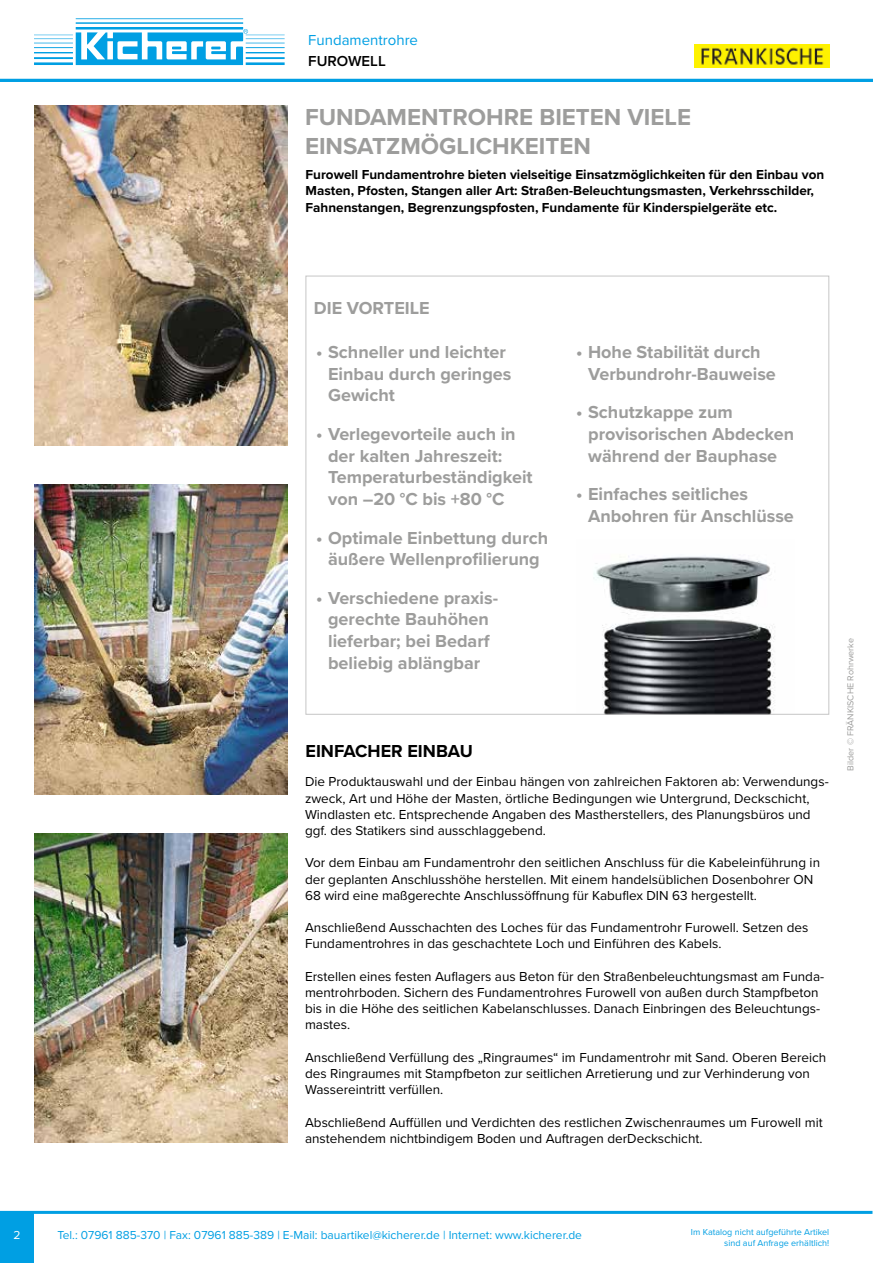
<style>
.page{position:relative;width:893px;height:1263px;background:#fff}
.page>*{position:absolute;margin:0;border:0;box-sizing:border-box;transform-origin:0 0}
.t1{font:700 24px/28.8px "Proxima Nova";color:#9d9d9c}
.t2{font:700 18px/21.6px "Proxima Nova";color:#9d9d9c}
.t3{font:700 18px "Proxima Nova";color:#000}
.t4{font:15px "Proxima Nova";color:#009fe3}
.t5{font:600 15px "Proxima Nova";color:#000}
.t6{font:13.5px/16.2px "Proxima Nova";color:#000}
.t7{font:700 13.5px/16.2px "Proxima Nova";color:#000}
.t8{font:12px "Proxima Nova";color:#009fe3}
.t9{font:12px "Proxima Nova";color:#fff}
.t10{font:9px/10.8px "Proxima Nova";color:#009fe3;text-align:right}
.t11{font:9px "Proxima Nova";color:#9d9d9c}
</style>
<div class="page">
<hr style="left:0;top:79px;width:873px;height:3px;background:#009fe3">
<div style="left:0;top:1211px;width:34px;height:52px;background:#009fe3"></div>
<hr style="left:0;top:1211px;width:872px;height:3px;background:#009fe3">
<img style="left:593px;top:556px;width:182px;height:157px">
<img style="left:694px;top:45px;width:136px;height:22px">
<img style="left:35px;top:106px;width:253px;height:339px">
<img style="left:35px;top:484px;width:253px;height:311px">
<img style="left:35px;top:834px;width:253px;height:309px">
<svg style="left:34px;top:18px;width:251px;height:47px"></svg>
<p class="t4" style="left:308px;top:29px;width:111px">Fundamentrohre</p>
<p class="t5" style="left:308px;top:49px;width:79px">FUROWELL</p>
<h1 class="t1" style="left:305px;top:102px;width:387px">FUNDAMENTROHRE BIETEN VIELE<br>EINSATZMÖGLICHKEITEN</h1>
<p class="t7" style="left:306px;top:166px;width:520px">Furowell Fundamentrohre bieten vielseitige Einsatzmöglichkeiten für den Einbau von<br>Masten, Pfosten, Stangen aller Art: Straßen-Beleuchtungsmasten, Verkehrsschilder,<br>Fahnenstangen, Begrenzungspfosten, Fundamente für Kinderspielgeräte etc.</p>
<h2 class="t2" style="left:314px;top:296px;width:117px">DIE VORTEILE</h2>
<h2 class="t2" style="left:328px;top:341px;width:185px;text-indent:-12px">• Schneller und leichter<br>Einbau durch geringes<br>Gewicht</h2>
<h2 class="t2" style="left:328px;top:423px;width:206px;text-indent:-12px">• Verlegevorteile auch in der kalten Jahreszeit:<br>Temperaturbeständigkeit von –20 °C bis +80 °C</h2>
<h2 class="t2" style="left:316px;top:526px;width:234px;text-align:center">• Optimale Einbettung durch äußere Wellenprofilierung</h2>
<h2 class="t2" style="left:316px;top:586px;width:184px;text-align:center">• Verschiedene praxis&shy;gerechte Bauhöhen lieferbar; bei Bedarf beliebig ablängbar</h2>
<h2 class="t3" style="left:306px;top:738px;width:169px">EINFACHER EINBAU</h2>
<h2 class="t2" style="left:588px;top:341px;width:189px;text-indent:-12px">• Hohe Stabilität durch<br>Verbundrohr-Bauweise</h2>
<h2 class="t2" style="left:588px;top:401px;width:208px;text-indent:-12px">• Schutzkappe zum provisorischen Abdecken während der Bauphase</h2>
<h2 class="t2" style="left:588px;top:483px;width:207px;text-indent:-12px">• Einfaches seitliches<br>Anbohren für Anschlüsse</h2>
<p class="t6" style="left:305px;top:773px;width:525px">Die Produktauswahl und der Einbau hängen von zahlreichen Faktoren ab: Verwendungs&shy;zweck, Art und Höhe der Masten, örtliche Bedingungen wie Untergrund, Deckschicht, Windlasten etc. Entsprechende Angaben des Mastherstellers, des Planungsbüros und ggf. des Statikers sind ausschlaggebend.</p>
<p class="t6" style="left:305px;top:854px;width:517px">Vor dem Einbau am Fundamentrohr den seitlichen Anschluss für die Kabeleinführung in der geplanten Anschlusshöhe herstellen. Mit einem handelsüblichen Dosenbohrer ON<br>68 wird eine maßgerechte Anschlussöffnung für Kabuflex DIN 63 hergestellt.</p>
<p class="t6" style="left:305px;top:919px;width:505px">Anschließend Ausschachten des Loches für das Fundamentrohr Furowell. Setzen des<br>Fundamentrohres in das geschachtete Loch und Einführen des Kabels.</p>
<p class="t6" style="left:305px;top:967px;width:521px">Erstellen eines festen Auflagers aus Beton für den Straßenbeleuchtungsmast am Funda&shy;mentrohrboden. Sichern des Fundamentrohres Furowell von außen durch Stampfbeton bis in die Höhe des seitlichen Kabelanschlusses. Danach Einbringen des Beleuchtungs&shy;mastes.</p>
<p class="t6" style="left:305px;top:1048px;width:523px">Anschließend Verfüllung des „Ringraumes“ im Fundamentrohr mit Sand. Oberen Bereich des Ringraumes mit Stampfbeton zur seitlichen Arretierung und zur Verhinderung von<br>Wassereintritt verfüllen.</p>
<p class="t6" style="left:305px;top:1113px;width:519px">Abschließend Auffüllen und Verdichten des restlichen Zwischenraumes um Furowell mit anstehendem nichtbindigem Boden und Auftragen derDeckschicht.</p>
<p class="t11" style="left:844px;top:771px;width:134px;rotate:-90deg">Bilder © FRÄNKISCHE Rohrwerke</p>
<p class="t9" style="left:13px;top:1226px;width:9px">2</p>
<p class="t10" style="left:691px;top:1226px;width:140px">Im Katalog nicht aufgeführte Artikel sind auf Anfrage erhältlich!</p>
<p class="t8" style="left:57px;top:1226px;width:526px">Tel.: 07961 885-370 | Fax: 07961 885-389 | E-Mail: bauartikel@kicherer.de | Internet: www.kicherer.de</p>
</div>
